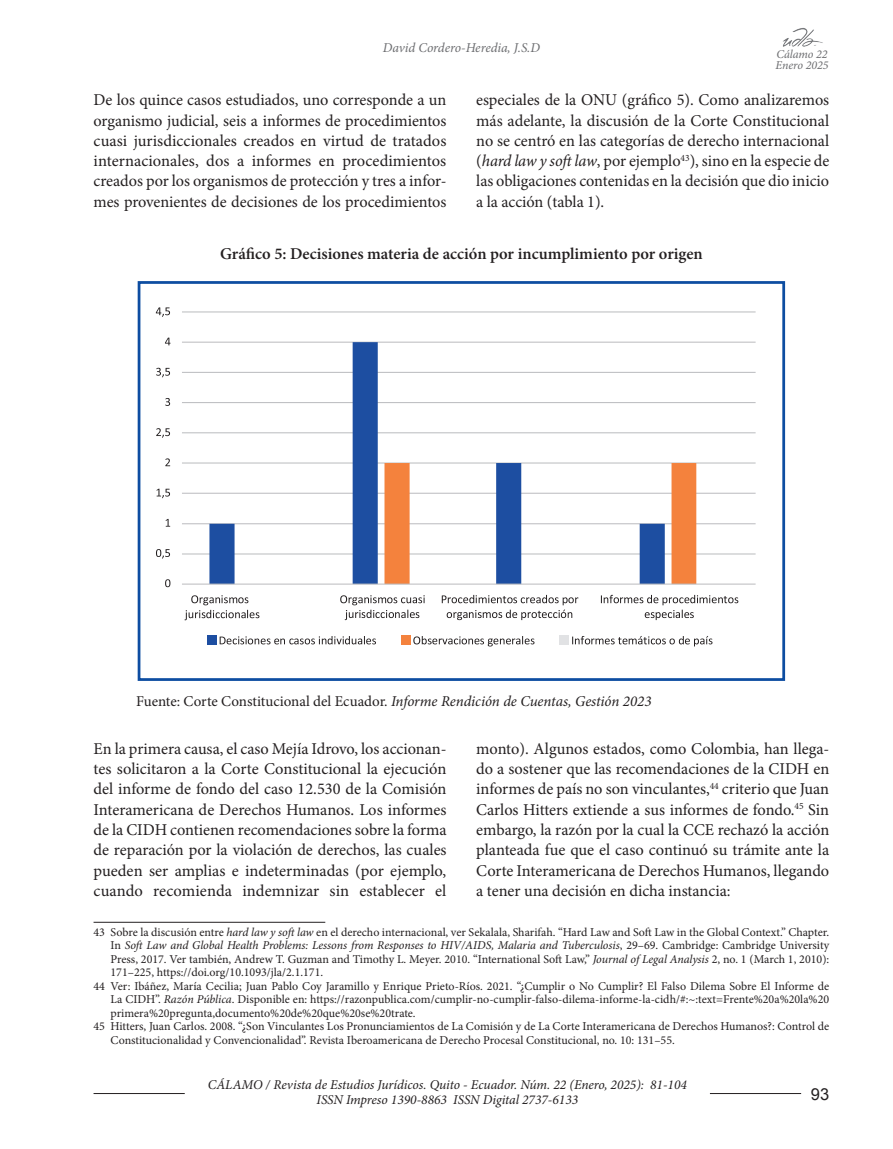
<style>
.page{position:relative;width:893px;height:1149px;background:#fff}
.page>*{position:absolute;margin:0;border:0;box-sizing:border-box;transform-origin:0 0}
.cuerpo{font:16.5px/20.2px "Minion Pro";color:#231f20;text-align:justify}
.foto{font:600 16.5px "Minion Pro";color:#231f20}
.t1{font:16.5px "Arial";color:#231f20}
.piefoto{font:15px "Minion Pro";color:#231f20}
.t2{font:italic 13.5px/15px "Minion Pro";letter-spacing:-.005em;color:#231f20;text-align:center}
.t3{font:italic 13.5px "Minion Pro";letter-spacing:-.005em;color:#6c6d70}
.pie_autor{font:12px/13.5px "Minion Pro";color:#231f20;text-align:justify}
.t4{font:italic 12px/10.5px "Minion Pro";letter-spacing:-.005em;color:#6c6d70}
.s1{font-style:italic}
</style>
<div class="page">
<hr style="left:710px;top:1092px;width:91px;height:1px;background:#231f20">
<hr style="left:94px;top:1092px;width:91px;height:1px;background:#231f20">
<img style="left:783px;top:27px;width:40px;height:20px">
<hr style="left:94px;top:921px;width:231px;height:1px;background:#231f20">
<div style="left:138px;top:281px;width:647px;height:399px;border:3px solid #0d4da1"></div>
<hr style="left:182px;top:553px;width:574px;height:1px;background:#bcbdc0">
<hr style="left:182px;top:523px;width:574px;height:1px;background:#bcbdc0">
<hr style="left:182px;top:492px;width:574px;height:1px;background:#bcbdc0">
<hr style="left:182px;top:462px;width:574px;height:1px;background:#bcbdc0">
<hr style="left:182px;top:432px;width:574px;height:1px;background:#bcbdc0">
<hr style="left:182px;top:402px;width:574px;height:1px;background:#bcbdc0">
<hr style="left:182px;top:372px;width:574px;height:1px;background:#bcbdc0">
<hr style="left:182px;top:341px;width:574px;height:1px;background:#bcbdc0">
<hr style="left:182px;top:311px;width:574px;height:1px;background:#bcbdc0">
<svg style="left:209px;top:342px;width:456px;height:241px"></svg>
<svg style="left:384px;top:463px;width:312px;height:120px"></svg>
<hr style="left:182px;top:583px;width:574px;height:1px;background:#bcbdc0">
<svg style="left:165px;top:579px;width:5px;height:8px"></svg>
<svg style="left:156px;top:549px;width:14px;height:9px"></svg>
<svg style="left:166px;top:518px;width:4px;height:8px"></svg>
<svg style="left:157px;top:488px;width:13px;height:10px"></svg>
<svg style="left:165px;top:458px;width:5px;height:8px"></svg>
<svg style="left:156px;top:428px;width:14px;height:9px"></svg>
<svg style="left:165px;top:398px;width:5px;height:8px"></svg>
<svg style="left:156px;top:367px;width:14px;height:10px"></svg>
<svg style="left:165px;top:337px;width:6px;height:8px"></svg>
<svg style="left:156px;top:307px;width:14px;height:10px"></svg>
<svg style="left:185px;top:595px;width:74px;height:25px"></svg>
<svg style="left:340px;top:595px;width:85px;height:25px"></svg>
<svg style="left:442px;top:594px;width:136px;height:26px"></svg>
<svg style="left:601px;top:594px;width:137px;height:26px"></svg>
<svg style="left:220px;top:636px;width:156px;height:8px"></svg>
<svg style="left:413px;top:636px;width:121px;height:10px"></svg>
<svg style="left:572px;top:636px;width:140px;height:10px"></svg>
<div style="left:207px;top:635px;width:9px;height:10px;background:#1d4ea1"></div>
<div style="left:401px;top:635px;width:9px;height:9px;background:#f4823d"></div>
<div style="left:559px;top:635px;width:10px;height:9px;background:#e1e2e4"></div>
<p class="t3" style="left:383px;top:39px;width:159px">David Cordero-Heredia, J.S.D</p>
<p class="cuerpo" style="left:94px;top:90px;width:354px">De los quince casos estudiados, uno corresponde a un organismo judicial, seis a informes de procedimientos cuasi jurisdiccionales creados en virtud de tratados internacionales, dos a informes en procedimientos creados por los organismos de protección y tres a infor&shy;mes provenientes de decisiones de los procedimientos</p>
<p class="t4" style="left:775px;top:49px;width:55px">Cálamo 22<br>Enero 2025</p>
<p class="cuerpo" style="left:476px;top:90px;width:354px">especiales de la ONU (gráfico 5). Como analizaremos más adelante, la discusión de la Corte Constitucional no se centró en las categorías de derecho internacional (<span class="s1">hard law y soft law</span>, por ejemplo<sup>43</sup>), sino en la especie de las obligaciones contenidas en la decisión que dio inicio a la acción (tabla 1).</p>
<p class="foto" style="left:220px;top:242px;width:484px">Gráfico 5: Decisiones materia de acción por incumplimiento por origen</p>
<p class="piefoto" style="left:136px;top:690px;width:517px">Fuente: Corte Constitucional del Ecuador. <span class="s1">Informe Rendición de Cuentas, Gestión 2023</span></p>
<p class="cuerpo" style="left:94px;top:738px;width:355px">En la primera causa, el caso Mejía Idrovo, los accionan&shy;tes solicitaron a la Corte Constitucional la ejecución del informe de fondo del caso 12.530 de la Comisión Interamericana de Derechos Humanos. Los informes de la CIDH contienen recomendaciones sobre la forma de reparación por la violación de derechos, las cuales pueden ser amplias e indeterminadas (por ejemplo, cuando recomienda indemnizar sin establecer el</p>
<p class="cuerpo" style="left:476px;top:738px;width:355px">monto). Algunos estados, como Colombia, han llega&shy;do a sostener que las recomendaciones de la CIDH en informes de país no son vinculantes,<sup>44</sup> criterio que Juan Carlos Hitters extiende a sus informes de fondo.<sup>45</sup> Sin embargo, la razón por la cual la CCE rechazó la acción planteada fue que el caso continuó su trámite ante la Corte Interamericana de Derechos Humanos, llegando a tener una decisión en dicha instancia:</p>
<p class="pie_autor" style="left:111px;top:924px;width:720px;text-indent:-17px">43 Sobre la discusión entre <span class="s1">hard law y soft law</span> en el derecho internacional, ver Sekalala, Sharifah. “Hard Law and Soft Law in the Global Context.” Chapter.<br>In <span class="s1">Soft Law and Global Health Problems: Lessons from Responses to HIV/AIDS, Malaria and Tuberculosis</span>, 29–69. Cambridge: Cambridge University Press, 2017. Ver también, Andrew T. Guzman and Timothy L. Meyer. 2010. “International Soft Law,” <span class="s1">Journal of Legal Analysis</span> 2, no. 1 (March 1, 2010):<br>171–225, https://doi.org/10.1093/jla/2.1.171.</p>
<p class="pie_autor" style="left:111px;top:978px;width:720px;text-indent:-17px">44 Ver: Ibáñez, María Cecilia; Juan Pablo Coy Jaramillo y Enrique Prieto-Ríos. 2021. “¿Cumplir o No Cumplir? El Falso Dilema Sobre El Informe de La CIDH”. <span class="s1">Razón Pública</span>. Disponible en: https://razonpublica.com/cumplir-no-cumplir-falso-dilema-informe-la-cidh/#:~:text=Frente%20a%20la%20 primera%20pregunta,documento%20de%20que%20se%20trate.</p>
<p class="pie_autor" style="left:111px;top:1019px;width:720px;text-indent:-17px">45 Hitters, Juan Carlos. 2008. “¿Son Vinculantes Los Pronunciamientos de La Comisión y de La Corte Interamericana de Derechos Humanos?: Control de<br>Constitucionalidad y Convencionalidad”. Revista Iberoamericana de Derecho Procesal Constitucional, no. 10: 131–55.</p>
<p class="t2" style="left:208px;top:1076px;width:481px">CÁLAMO / Revista de Estudios Jurídicos. Quito - Ecuador. Núm. 22 (Enero, 2025): 81-104<br>ISSN Impreso 1390-8863 ISSN Digital 2737-6133</p>
<p class="t1" style="left:811px;top:1082px;width:20px">93</p>
</div>
